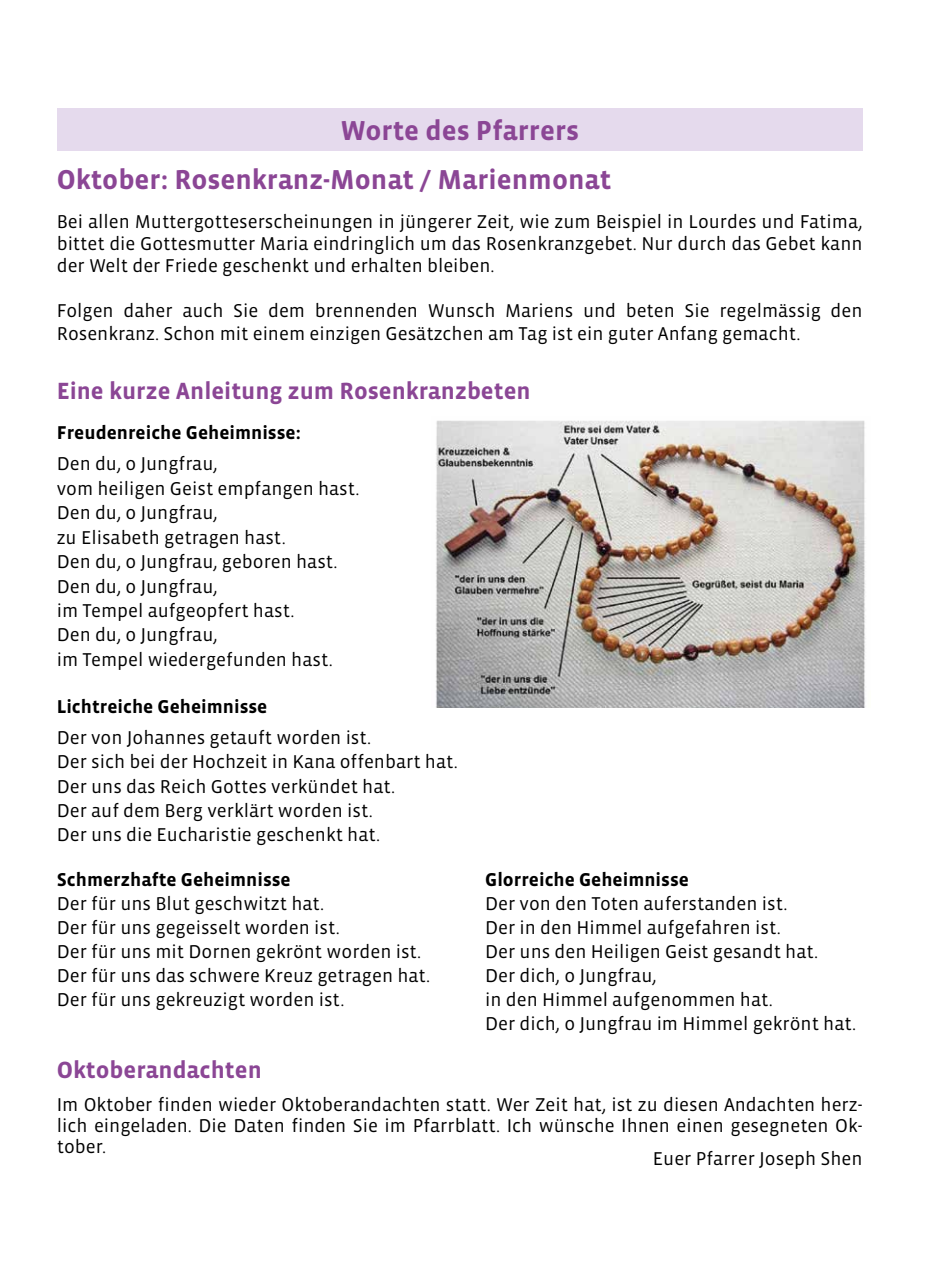
<style>
.page{position:relative;width:942px;height:1276px;background:#fff}
.page>*{position:absolute;margin:0;border:0;box-sizing:border-box;transform-origin:0 0}
.t1{font:700 28px/48.6px "Vista Sans";color:#8b4695}
.t2{font:700 24px "Vista Sans";color:#8b4695}
.t3{font:19px/24.4px "Vista Sans";color:#000}
.t4{font:700 19px "Vista Sans";color:#000}
</style>
<div class="page">
<div style="left:57px;top:108px;width:805px;height:42px;background:#e5daed"></div>
<img style="left:436px;top:420px;width:430px;height:287px">
<h1 class="t1" style="left:57px;top:107px;width:555px;text-indent:283px">Worte des Pfarrers<br>Oktober: Rosenkranz-Monat / Marienmonat</h1>
<p class="t3" style="left:57px;top:210px;width:807px;line-height:22.4px;text-align:justify">Bei allen Muttergotteserscheinungen in jüngerer Zeit, wie zum Beispiel in Lourdes und Fatima, bittet die Gottesmutter Maria eindringlich um das Rosenkranzgebet. Nur durch das Gebet kann der Welt der Friede geschenkt und erhalten bleiben.</p>
<p class="t3" style="left:57px;top:300px;width:807px;line-height:22.4px">Folgen daher auch Sie dem brennenden Wunsch Mariens und beten Sie regelmässig den<br>Rosenkranz. Schon mit einem einzigen Gesätzchen am Tag ist ein guter Anfang gemacht.</p>
<p class="t2" style="left:57px;top:378px;width:475px">Eine kurze Anleitung zum Rosenkranzbeten</p>
<p class="t4" style="left:57px;top:423px;width:245px">Freudenreiche Geheimnisse:</p>
<p class="t3" style="left:57px;top:452px;width:304px">Den du, o Jungfrau,<br>vom heiligen Geist empfangen hast.<br>Den du, o Jungfrau,<br>zu Elisabeth getragen hast.<br>Den du, o Jungfrau, geboren hast.<br>Den du, o Jungfrau,<br>im Tempel aufgeopfert hast.<br>Den du, o Jungfrau,<br>im Tempel wiedergefunden hast.</p>
<p class="t4" style="left:57px;top:696px;width:212px">Lichtreiche Geheimnisse</p>
<p class="t3" style="left:57px;top:725px;width:402px">Der von Johannes getauft worden ist.<br>Der sich bei der Hochzeit in Kana offenbart hat.<br>Der uns das Reich Gottes verkündet hat.<br>Der auf dem Berg verklärt worden ist.<br>Der uns die Eucharistie geschenkt hat.</p>
<p class="t4" style="left:57px;top:870px;width:235px">Schmerzhafte Geheimnisse</p>
<p class="t3" style="left:57px;top:892px;width:375px">Der für uns Blut geschwitzt hat.<br>Der für uns gegeisselt worden ist.<br>Der für uns mit Dornen gekrönt worden ist.<br>Der für uns das schwere Kreuz getragen hat.<br>Der für uns gekreuzigt worden ist.</p>
<p class="t4" style="left:485px;top:870px;width:205px">Glorreiche Geheimnisse</p>
<p class="t3" style="left:485px;top:892px;width:372px">Der von den Toten auferstanden ist.<br>Der in den Himmel aufgefahren ist.<br>Der uns den Heiligen Geist gesandt hat.<br>Der dich, o Jungfrau,<br>in den Himmel aufgenommen hat.<br>Der dich, o Jungfrau im Himmel gekrönt hat.</p>
<p class="t2" style="left:57px;top:1057px;width:206px">Oktoberandachten</p>
<p class="t3" style="left:57px;top:1094px;width:807px;line-height:21.4px;text-align:justify">Im Oktober finden wieder Oktoberandachten statt. Wer Zeit hat, ist zu diesen Andachten herz&shy;lich eingeladen. Die Daten finden Sie im Pfarrblatt. Ich wünsche Ihnen einen gesegneten Ok&shy;tober.</p>
<p class="t3" style="left:652px;top:1146px;width:211px">Euer Pfarrer Joseph Shen</p>
</div>
